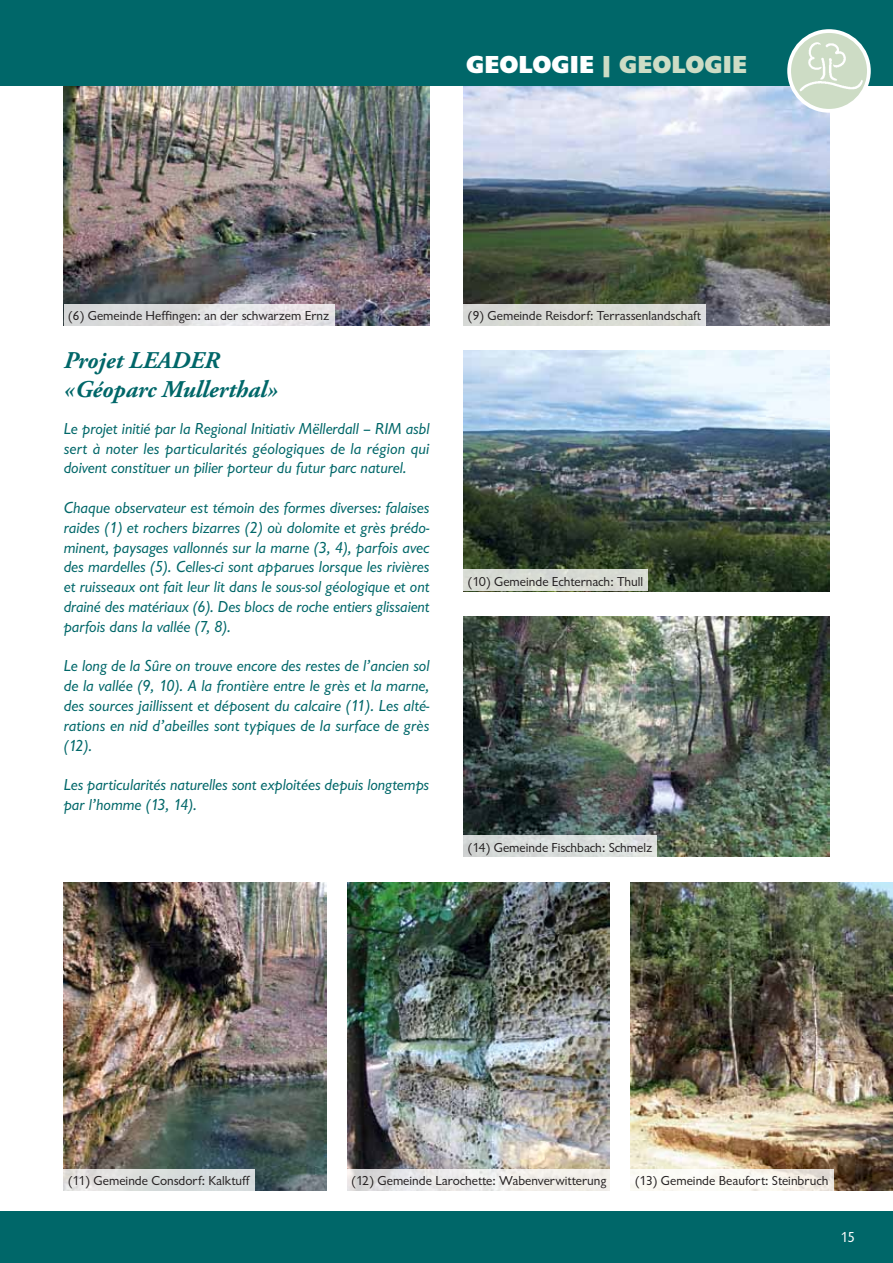
<style>
.page{position:relative;width:893px;height:1263px;background:#fff}
.page>*{position:absolute;margin:0;border:0;box-sizing:border-box;transform-origin:0 0}
.t1{font:800 25.5px "Chantilly";letter-spacing:.01em;color:#cddcc5}
.t2{font:italic 700 24px/28.8px "Adobe Garamond Pro";color:#006769}
.t3{font:italic 16.5px/19.8px "Chantilly";color:#006769;text-align:justify}
.t4{font:15px "Chantilly";color:#fff}
.t5{font:13.5px "Chantilly";color:#231f20}
.s1{color:#fff}
</style>
<div class="page">
<img style="left:64px;top:85px;width:365px;height:240px">
<img style="left:463px;top:85px;width:366px;height:240px">
<div style="left:0;top:1212px;width:893px;height:51px;background:#006769"></div>
<div style="left:0;top:0;width:893px;height:85px;background:#006769"></div>
<svg style="left:789px;top:31px;width:80px;height:80px"></svg>
<div style="left:787px;top:29px;width:84px;height:84px;border:4px solid #fff;border-radius:50%"></div>
<img style="left:794px;top:39px;width:72px;height:59px">
<img style="left:463px;top:617px;width:366px;height:240px">
<img style="left:463px;top:351px;width:366px;height:240px">
<img style="left:64px;top:882px;width:262px;height:309px">
<img style="left:347px;top:882px;width:262px;height:287px">
<img style="left:631px;top:882px;width:262px;height:309px">
<div style="left:64px;top:1169px;width:191px;height:22px;background:linear-gradient(to right,#e5e2e0,#d1d9db)"></div>
<svg style="left:347px;top:1169px;width:262px;height:22px;background:#eae8e7"></svg>
<svg style="left:631px;top:1169px;width:203px;height:22px;fill:#fbfaf3"></svg>
<div style="left:64px;top:304px;width:270px;height:21px;background:linear-gradient(to right,#d4d7d7,#ece8eb)"></div>
<div style="left:463px;top:304px;width:243px;height:21px;background:#d9dbd6"></div>
<div style="left:463px;top:570px;width:185px;height:21px;background:#d8dbd4"></div>
<div style="left:463px;top:836px;width:194px;height:21px;background:#d9dddc"></div>
<h1 class="t1" style="left:466px;top:50px;width:282px"><span class="s1">GEOLOGIE</span> | GEOLOGIE</h1>
<p class="t5" style="left:68px;top:308px;width:263px">(6) Gemeinde Heffingen: an der schwarzem Ernz</p>
<p class="t5" style="left:468px;top:308px;width:235px">(9) Gemeinde Reisdorf: Terrassenlandschaft</p>
<h2 class="t2" style="left:64px;top:347px;width:216px">Projet LEADER «Géoparc Mullerthal»</h2>
<p class="t3" style="left:64px;top:419px;width:367px">Le projet initié par la Regional Initiativ Mëllerdall – RIM asbl sert à noter les particularités géologiques de la région qui doivent constituer un pilier porteur du futur parc naturel.</p>
<p class="t3" style="left:64px;top:498px;width:367px">Chaque observateur est témoin des formes diverses: falaises raides (1) et rochers bizarres (2) où dolomite et grès prédo&shy;minent, paysages vallonnés sur la marne (3, 4), parfois avec des mardelles (5). Celles-ci sont apparues lorsque les rivières et ruisseaux ont fait leur lit dans le sous-sol géologique et ont drainé des matériaux (6). Des blocs de roche entiers glissaient parfois dans la vallée (7, 8).</p>
<p class="t3" style="left:64px;top:656px;width:367px">Le long de la Sûre on trouve encore des restes de l’ancien sol de la vallée (9, 10). A la frontière entre le grès et la marne, des sources jaillissent et déposent du calcaire (11). Les alté&shy;rations en nid d’abeilles sont typiques de la surface de grès (12).</p>
<p class="t3" style="left:64px;top:775px;width:367px">Les particularités naturelles sont exploitées depuis longtemps par l’homme (13, 14).</p>
<p class="t5" style="left:468px;top:574px;width:177px">(10) Gemeinde Echternach: Thull</p>
<p class="t5" style="left:468px;top:840px;width:186px">(14) Gemeinde Fischbach: Schmelz</p>
<p class="t5" style="left:68px;top:1173px;width:183px">(11) Gemeinde Consdorf: Kalktuff</p>
<p class="t5" style="left:351px;top:1173px;width:256px">(12) Gemeinde Larochette: Wabenverwitterung</p>
<p class="t5" style="left:635px;top:1173px;width:195px">(13) Gemeinde Beaufort: Steinbruch</p>
<p class="t4" style="left:840px;top:1229px;width:16px">15</p>
</div>
